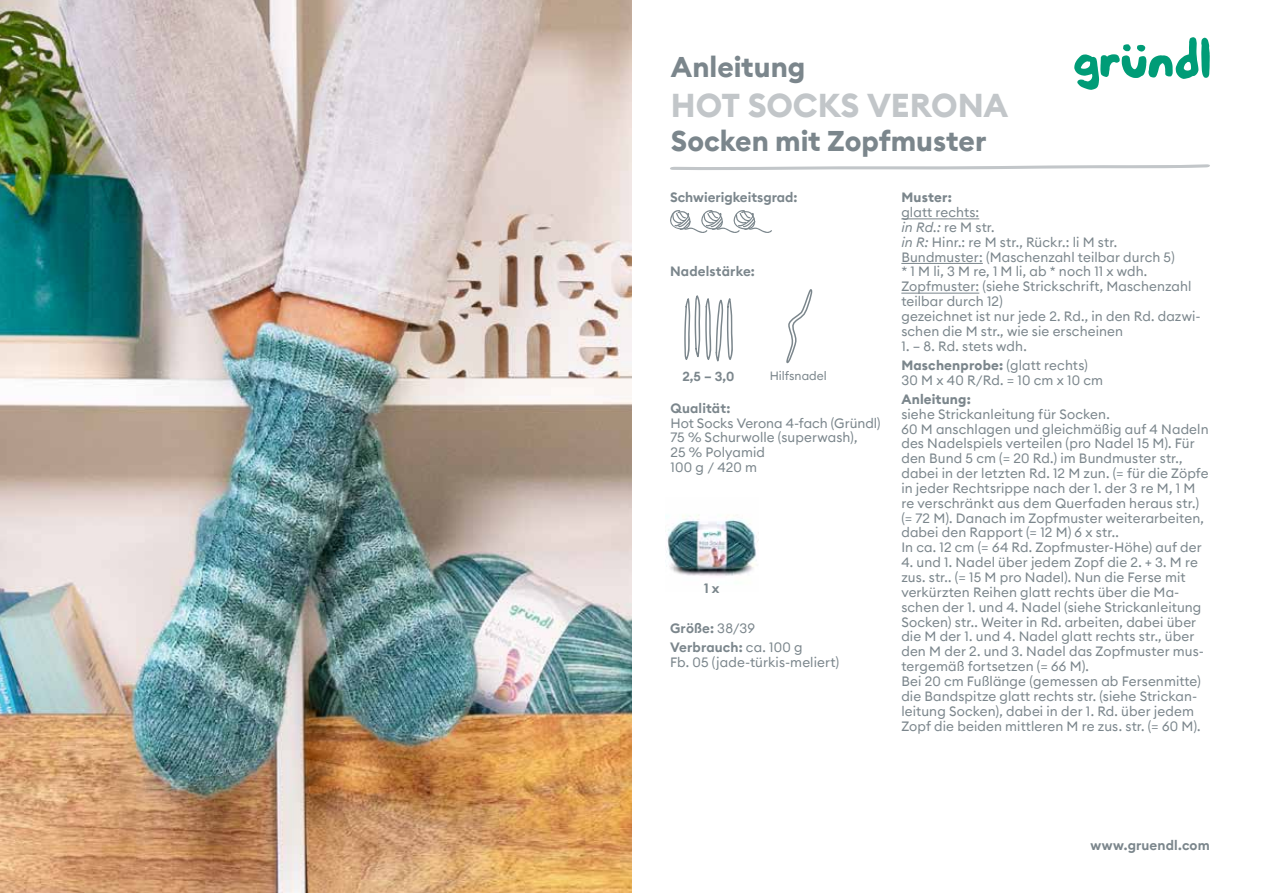
<style>
.page{position:relative;width:1263px;height:893px;background:#fff}
.page>*{position:absolute;margin:0;border:0;box-sizing:border-box;transform-origin:0 0}
.t1{font:700 33px "Euclid Circular B";letter-spacing:-.005em;color:#c2c6c9}
.t2{font:700 28.5px "Euclid Circular B";color:#7b868c}
.t3{font:13.5px/14.9px "Euclid Circular B";letter-spacing:.005em;color:#7b868c}
.t4{font:600 13.5px/19px "Euclid Circular B";letter-spacing:.01em;color:#7b868c}
.t5{font:700 13.5px "Euclid Circular B";letter-spacing:.01em;color:#7b868c}
.t6{font:600 13.05px "Euclid Circular B";color:#7b868c}
.t7{font:12px "Euclid Circular B";color:#7b868c}
.s1{font-weight:400}
.s2{font-style:italic}
.s3{font-weight:700}
</style>
<div class="page">
<img style="left:0;top:0;width:631px;height:893px">
<svg style="left:670px;top:164px;width:540px;height:6px"></svg>
<svg style="left:1074px;top:37px;width:136px;height:53px"></svg>
<hr style="left:901px;top:218px;width:78px;height:1px;background:#7b868c">
<hr style="left:901px;top:263px;width:82px;height:1px;background:#7b868c">
<hr style="left:901px;top:293px;width:78px;height:1px;background:#7b868c">
<svg style="left:670px;top:210px;width:102px;height:23px"></svg>
<img style="left:665px;top:514px;width:94px;height:62px">
<svg style="left:684px;top:295px;width:49px;height:67px"></svg>
<svg style="left:786px;top:289px;width:27px;height:74px"></svg>
<h2 class="t2" style="left:671px;top:48px;width:136px">Anleitung</h2>
<h1 class="t1" style="left:671px;top:84px;width:339px">HOT SOCKS VERONA</h1>
<h2 class="t2" style="left:671px;top:122px;width:317px">Socken mit Zopfmuster</h2>
<p class="t4" style="left:670px;top:188px;width:129px">Schwierigkeitsgrad:</p>
<p class="t4" style="left:670px;top:262px;width:86px">Nadelstärke:</p>
<p class="t6" style="left:682px;top:368px;width:53px">2,5 – 3,0</p>
<p class="t7" style="left:770px;top:368px;width:58px">Hilfsnadel</p>
<p class="t4" style="left:670px;top:398px;width:61px">Qualität:</p>
<p class="t3" style="left:670px;top:415px;width:212px">Hot Socks Verona 4-fach (Gründl)<br>75 % Schurwolle (superwash),<br>25 % Polyamid<br>100 g / 420 m</p>
<p class="t4" style="left:704px;top:578px;width:17px">1 x</p>
<p class="t4" style="left:670px;top:619px;width:134px">Größe: <span class="s1">38/39<br></span>Verbrauch: <span class="s1">ca. 100 g</span></p>
<p class="t3" style="left:670px;top:655px;width:171px">Fb. 05 (jade-türkis-meliert)</p>
<p class="t5" style="left:901px;top:189px;width:52px">Muster:</p>
<p class="t3" style="left:901px;top:205px;width:301px">glatt rechts:<br><span class="s2">in Rd.:</span> re M str.<br><span class="s2">in R:</span> Hinr.: re M str., Rückr.: li M str.<br>Bundmuster: (Maschenzahl teilbar durch 5)<br>* 1 M li, 3 M re, 1 M li, ab * noch 11 x wdh.<br>Zopfmuster: (siehe Strickschrift, Maschenzahl teilbar durch 12)<br>gezeichnet ist nur jede 2. Rd., in den Rd. dazwi&shy;schen die M str., wie sie erscheinen</p>
<p class="t3" style="left:901px;top:336px;width:188px;line-height:19px">1. – 8. Rd. stets wdh.<br><span class="s3">Maschenprobe:</span> (glatt rechts)</p>
<p class="t3" style="left:901px;top:372px;width:203px">30 M x 40 R/Rd. = 10 cm x 10 cm</p>
<p class="t5" style="left:901px;top:390px;width:71px">Anleitung:</p>
<p class="t3" style="left:901px;top:406px;width:309px">siehe Strickanleitung für Socken.<br>60 M anschlagen und gleichmäßig auf 4 Nadeln des Nadelspiels verteilen (pro Nadel 15 M). Für den Bund 5 cm (= 20 Rd.) im Bundmuster str., dabei in der letzten Rd. 12 M zun. (= für die Zöpfe in jeder Rechtsrippe nach der 1. der 3 re M, 1 M re verschränkt aus dem Querfaden heraus str.) (= 72 M). Danach im Zopfmuster weiterarbeiten, dabei den Rapport (= 12 M) 6 x str..<br>In ca. 12 cm (= 64 Rd. Zopfmuster-Höhe) auf der</p>
<p class="t3" style="left:901px;top:555px;width:304px">4. und 1. Nadel über jedem Zopf die 2. + 3. M re zus. str.. (= 15 M pro Nadel). Nun die Ferse mit verkürzten Reihen glatt rechts über die Ma&shy;schen der 1. und 4. Nadel (siehe Strickanleitung Socken) str.. Weiter in Rd. arbeiten, dabei über die M der 1. und 4. Nadel glatt rechts str., über den M der 2. und 3. Nadel das Zopfmuster mus&shy;tergemäß fortsetzen (= 66 M).<br>Bei 20 cm Fußlänge (gemessen ab Fersenmitte) die Bandspitze glatt rechts str. (siehe Strickan&shy;leitung Socken), dabei in der 1. Rd. über jedem Zopf die beiden mittleren M re zus. str. (= 60 M).</p>
<p class="t4" style="left:1091px;top:836px;width:121px">www.gruendl.com</p>
</div>
